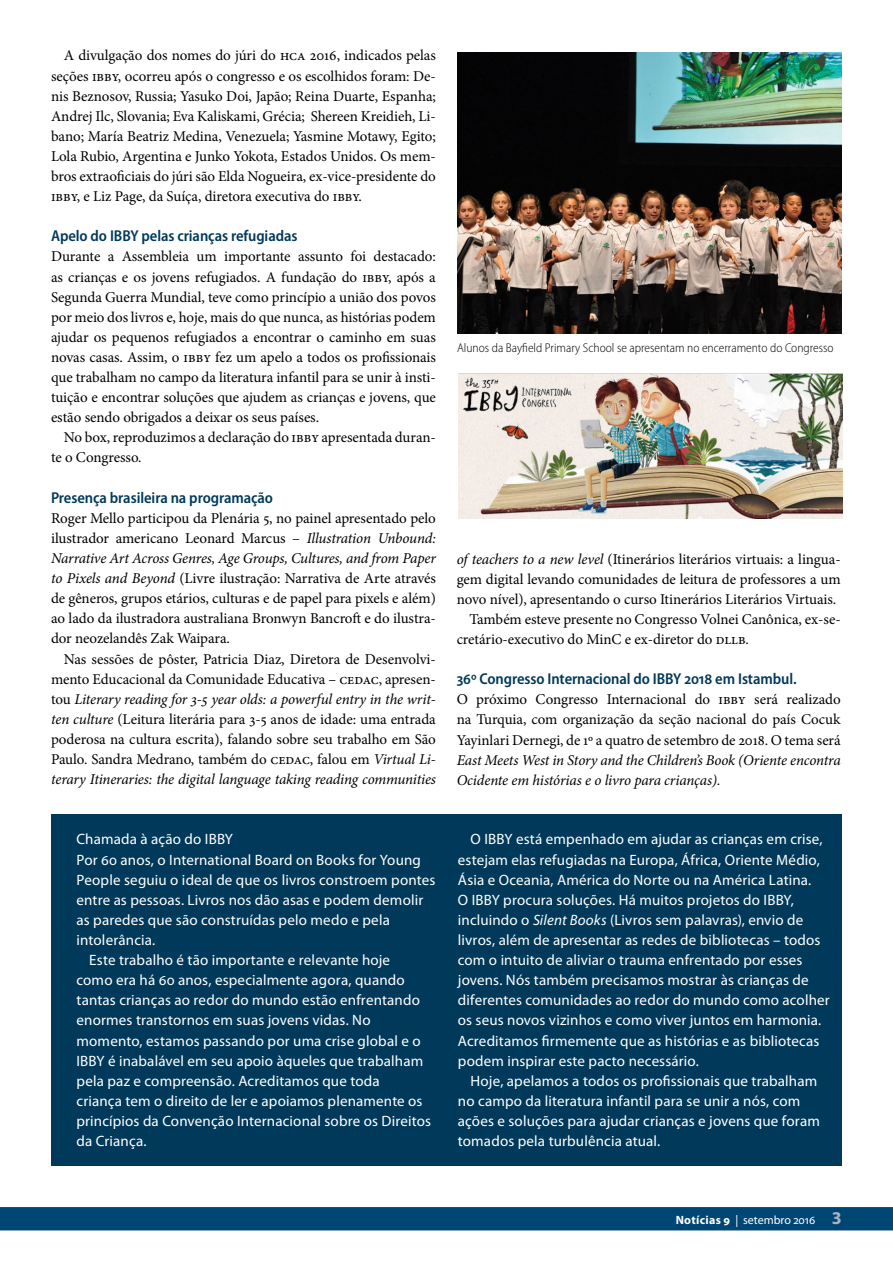
<style>
.page{position:relative;width:893px;height:1263px;background:#fff}
.page>*{position:absolute;margin:0;border:0;box-sizing:border-box;transform-origin:0 0}
.t1{font:600 semi-condensed 15.75px "Myriad Pro";letter-spacing:-.005em;color:#003959}
.t2{font:15px/20.1px "Minion Pro";letter-spacing:-.005em;color:#000;text-align:justify}
.t3{font:15px/20.1px "Myriad Pro";letter-spacing:.01em;color:#fff}
.t4{font:italic 15px/20.1px "Minion Pro";letter-spacing:-.01em;color:#000}
.t5{font:300 semi-condensed 12.75px "Myriad Pro";color:#000}
.t6{font:12px "Myriad Pro";letter-spacing:-.005em;color:#fff}
.s1{font-style:italic}
.s2{font-weight:700}
.s3{font-weight:700;font-size:18px;color:#abb3c3}
</style>
<div class="page">
<div style="left:51px;top:814px;width:791px;height:352px;background:#003959"></div>
<div style="left:0;top:1207px;width:893px;height:23px;background:#004674"></div>
<img style="left:457px;top:53px;width:385px;height:280px">
<img style="left:459px;top:373px;width:383px;height:145px">
<p class="t2" style="left:51px;top:46px;width:386px;text-indent:13px">A divulgação dos nomes do júri do HCA 2016, indicados pelas seções IBBY, ocorreu após o congresso e os escolhidos foram: De&shy;nis Beznosov, Russia; Yasuko Doi, Japão; Reina Duarte, Espanha; Andrej Ilc, Slovania; Eva Kaliskami, Grécia; Shereen Kreidieh, Li&shy;bano; María Beatriz Medina, Venezuela; Yasmine Motawy, Egito; Lola Rubio, Argentina e Junko Yokota, Estados Unidos. Os mem&shy;bros extraoficiais do júri são Elda Nogueira, ex-vice-presidente do IBBY, e Liz Page, da Suíça, diretora executiva do IBBY.</p>
<p class="t1" style="left:51px;top:227px;width:248px">Apelo do IBBY pelas crianças refugiadas</p>
<p class="t2" style="left:51px;top:247px;width:386px">Durante a Assembleia um importante assunto foi destacado: as crianças e os jovens refugiados. A fundação do IBBY, após a Segunda Guerra Mundial, teve como princípio a união dos povos por meio dos livros e, hoje, mais do que nunca, as histórias podem ajudar os pequenos refugiados a encontrar o caminho em suas novas casas. Assim, o IBBY fez um apelo a todos os profissionais que trabalham no campo da literatura infantil para se unir à insti&shy;tuição e encontrar soluções que ajudem as crianças e jovens, que estão sendo obrigados a deixar os seus países.</p>
<p class="t2" style="left:51px;top:428px;width:386px;text-indent:13px">No box, reproduzimos a declaração do IBBY apresentada duran&shy;te o Congresso.</p>
<p class="t1" style="left:51px;top:489px;width:224px">Presença brasileira na programação</p>
<p class="t2" style="left:51px;top:508px;width:386px">Roger Mello participou da Plenária 5, no painel apresentado pelo ilustrador americano Leonard Marcus – <span class="s1">Illustration Unbound:<br>Narrative Art Across Genres, Age Groups, Cultures, and from Paper to Pixels and Beyond</span> (Livre ilustração: Narrativa de Arte através de gêneros, grupos etários, culturas e de papel para pixels e além) ao lado da ilustradora australiana Bronwyn Bancroft e do ilustra&shy;dor neozelandês Zak Waipara.</p>
<p class="t2" style="left:51px;top:649px;width:386px;text-indent:13px">Nas sessões de pôster, Patricia Diaz, Diretora de Desenvolvi&shy;mento Educacional da Comunidade Educativa – CEDAC, apresen&shy;tou <span class="s1">Literary reading for 3-5 year olds: a powerful entry in the writ&shy;ten culture</span> (Leitura literária para 3-5 anos de idade: uma entrada poderosa na cultura escrita), falando sobre seu trabalho em São Paulo. Sandra Medrano, também do CEDAC, falou em <span class="s1">Virtual Li&shy;terary Itineraries: the digital language taking reading communities</span></p>
<p class="t3" style="left:77px;top:830px;width:158px">Chamada à ação do IBBY</p>
<p class="t3" style="left:77px;top:850px;width:346px">Por 60 anos, o International Board on Books for Young</p>
<p class="t3" style="left:77px;top:870px;width:360px">People seguiu o ideal de que os livros constroem pontes</p>
<p class="t3" style="left:77px;top:890px;width:348px">entre as pessoas. Livros nos dão asas e podem demolir</p>
<p class="t3" style="left:77px;top:910px;width:315px">as paredes que são construídas pelo medo e pela</p>
<p class="t3" style="left:77px;top:930px;width:80px">intolerância.</p>
<p class="t3" style="left:89px;top:950px;width:302px">Este trabalho é tão importante e relevante hoje</p>
<p class="t3" style="left:77px;top:970px;width:330px">como era há 60 anos, especialmente agora, quando</p>
<p class="t3" style="left:77px;top:990px;width:345px">tantas crianças ao redor do mundo estão enfrentando</p>
<p class="t3" style="left:77px;top:1010px;width:296px">enormes transtornos em suas jovens vidas. No</p>
<p class="t3" style="left:77px;top:1031px;width:346px">momento, estamos passando por uma crise global e o</p>
<p class="t3" style="left:77px;top:1051px;width:348px">IBBY é inabalável em seu apoio àqueles que trabalham</p>
<p class="t3" style="left:77px;top:1071px;width:305px">pela paz e compreensão. Acreditamos que toda</p>
<p class="t3" style="left:77px;top:1091px;width:348px">criança tem o direito de ler e apoiamos plenamente os</p>
<p class="t3" style="left:77px;top:1111px;width:356px">princípios da Convenção Internacional sobre os Direitos</p>
<p class="t3" style="left:77px;top:1131px;width:72px">da Criança.</p>
<p class="t5" style="left:457px;top:341px;width:378px">Alunos da Bayfield Primary School se apresentam no encerramento do Congresso</p>
<p class="t2" style="left:457px;top:549px;width:386px"><span class="s1">of teachers to a new level</span> (Itinerários literários virtuais: a lingua-</p>
<p class="t2" style="left:457px;top:569px;width:386px">gem digital levando comunidades de leitura de professores a um</p>
<p class="t2" style="left:457px;top:589px;width:381px">novo nível), apresentando o curso Itinerários Literários Virtuais.</p>
<p class="t2" style="left:469px;top:609px;width:373px">Também esteve presente no Congresso Volnei Canônica, ex-se-</p>
<p class="t2" style="left:457px;top:629px;width:294px">cretário-executivo do MinC e ex-diretor do DLLB.</p>
<p class="t1" style="left:457px;top:670px;width:341px">36º Congresso Internacional do IBBY 2018 em Istambul.</p>
<p class="t2" style="left:457px;top:690px;width:386px">O próximo Congresso Internacional do IBBY será realizado na Turquia, com organização da seção nacional do país Cocuk Yayinlari Dernegi, de 1º a quatro de setembro de 2018. O tema será</p>
<p class="t4" style="left:457px;top:750px;width:386px">East Meets West in Story and the Children’s Book (Oriente encontra<br>Ocidente em histórias e o livro para crianças).</p>
<p class="t3" style="left:458px;top:830px;width:373px;text-indent:13px">O IBBY está empenhado em ajudar as crianças em crise, estejam elas refugiadas na Europa, África, Oriente Médio, Ásia e Oceania, América do Norte ou na América Latina.<br>O IBBY procura soluções. Há muitos projetos do IBBY, incluindo o <span class="s1">Silent Books</span> (Livros sem palavras), envio de livros, além de apresentar as redes de bibliotecas – todos com o intuito de aliviar o trauma enfrentado por esses jovens. Nós também precisamos mostrar às crianças de diferentes comunidades ao redor do mundo como acolher os seus novos vizinhos e como viver juntos em harmonia.<br>Acreditamos firmemente que as histórias e as bibliotecas podem inspirar este pacto necessário.</p>
<p class="t3" style="left:458px;top:1071px;width:363px;text-indent:13px">Hoje, apelamos a todos os profissionais que trabalham no campo da literatura infantil para se unir a nós, com ações e soluções para ajudar crianças e jovens que foram tomados pela turbulência atual.</p>
<p class="t6" style="left:676px;top:1213px;width:168px"><span class="s2">Notícias 9</span> | setembro 2016 <span class="s3">3</span></p>
</div>
